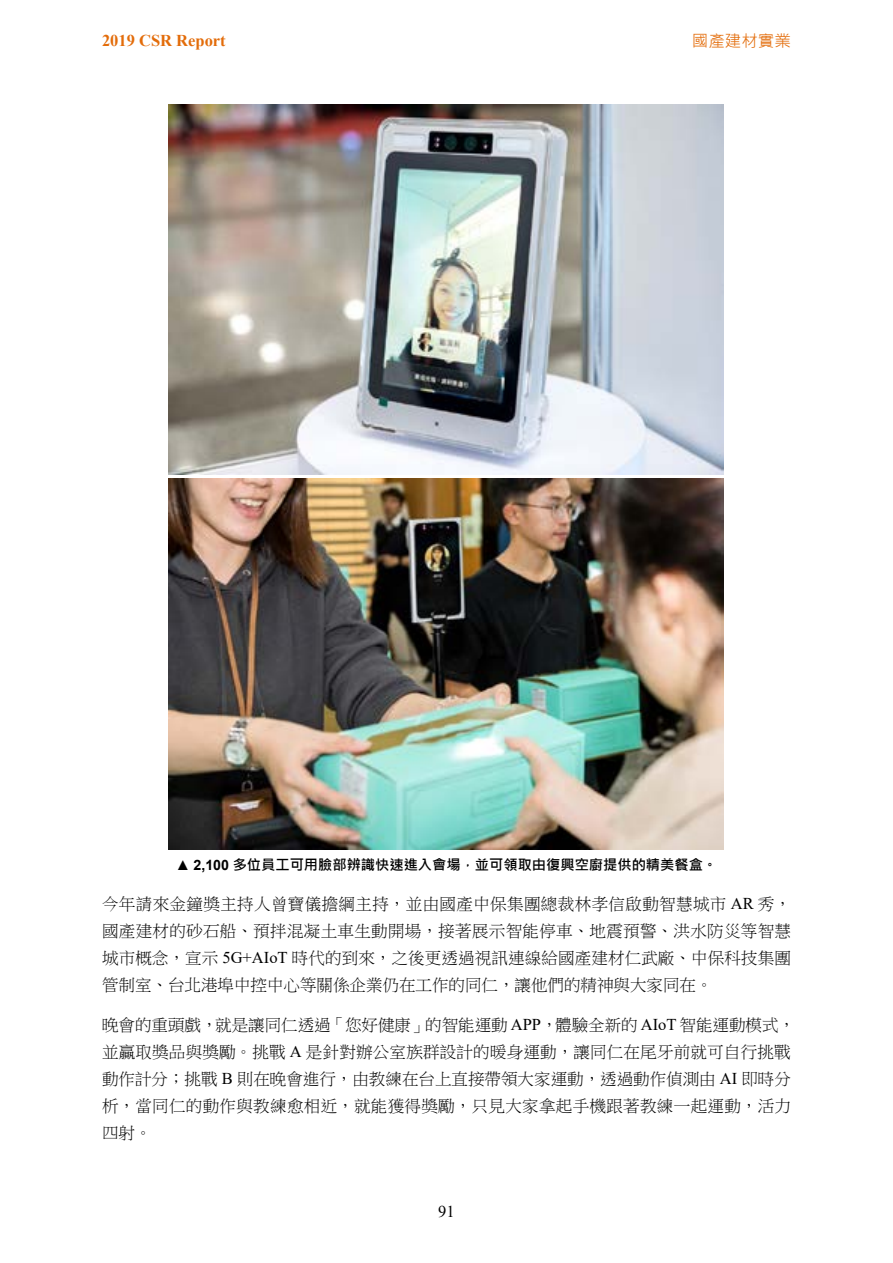
<style>
.page{position:relative;width:893px;height:1263px;background:#fff}
.page>*{position:absolute;margin:0;border:0;box-sizing:border-box;transform-origin:0 0}
.t1{font:16.5px/27px "P Ming Li U";color:#000;text-align:justify}
.t2{font:700 16.5px "Times New Roman";color:#e36c0a}
.t3{font:16.5px "Microsoft Jheng Hei";color:#e36c0a}
.t4{font:16.5px "Times New Roman";color:#000}
.t5{font:700 14.25px "Microsoft Jheng Hei";color:#000}
.s1{font-family:"Arial"}
.s2{font-family:"Times New Roman"}
</style>
<div class="page">
<img style="left:169px;top:104px;width:554px;height:371px">
<img style="left:169px;top:479px;width:554px;height:370px">
<p class="t2" style="left:102px;top:28px;width:125px">2019 CSR Report</p>
<p class="t3" style="left:692px;top:30px;width:101px">國產建材實業</p>
<p class="t5" style="left:176px;top:855px;width:543px">▲ <span class="s1">2,100</span> 多位員工可用臉部辨識快速進入會場，並可領取由復興空廚提供的精美餐盒。</p>
<p class="t1" style="left:102px;top:890px;width:690px">今年請來金鐘獎主持人曾寶儀擔綱主持，並由國產中保集團總裁林孝信啟動智慧城市 <span class="s2">AR</span> 秀，國產建材的砂石船、預拌混凝土車生動開場，接著展示智能停車、地震預警、洪水防災等智慧城市概念，宣示 <span class="s2">G5 +AIoT</span> 時代的到來，之後更透過視訊連線給國產建材仁武廠、中保科技集團管制室、台北港埠中控中心等關係企業仍在工作的同仁，讓他們的精神與大家同在。</p>
<p class="t1" style="left:102px;top:1011px;width:694px;text-align:left">晚會的重頭戲，就是讓同仁透過「您好健康」的智能運動 <span class="s2">APP</span>，體驗全新的 <span class="s2">AIoT</span> 智能運動模式，並贏取獎品與獎勵。挑戰 <span class="s2">A</span> 是針對辦公室族群設計的暖身運動，讓同仁在尾牙前就可自行挑戰動作計分；挑戰 <span class="s2">B</span> 則在晚會進行，由教練在台上直接帶領大家運動，透過動作偵測由 <span class="s2">AI</span> 即時分析，當同仁的動作與教練愈相近，就能獲得獎勵，只見大家拿起手機跟著教練一起運動，活力四射。</p>
<p class="t4" style="left:438px;top:1200px;width:18px">91</p>
</div>
